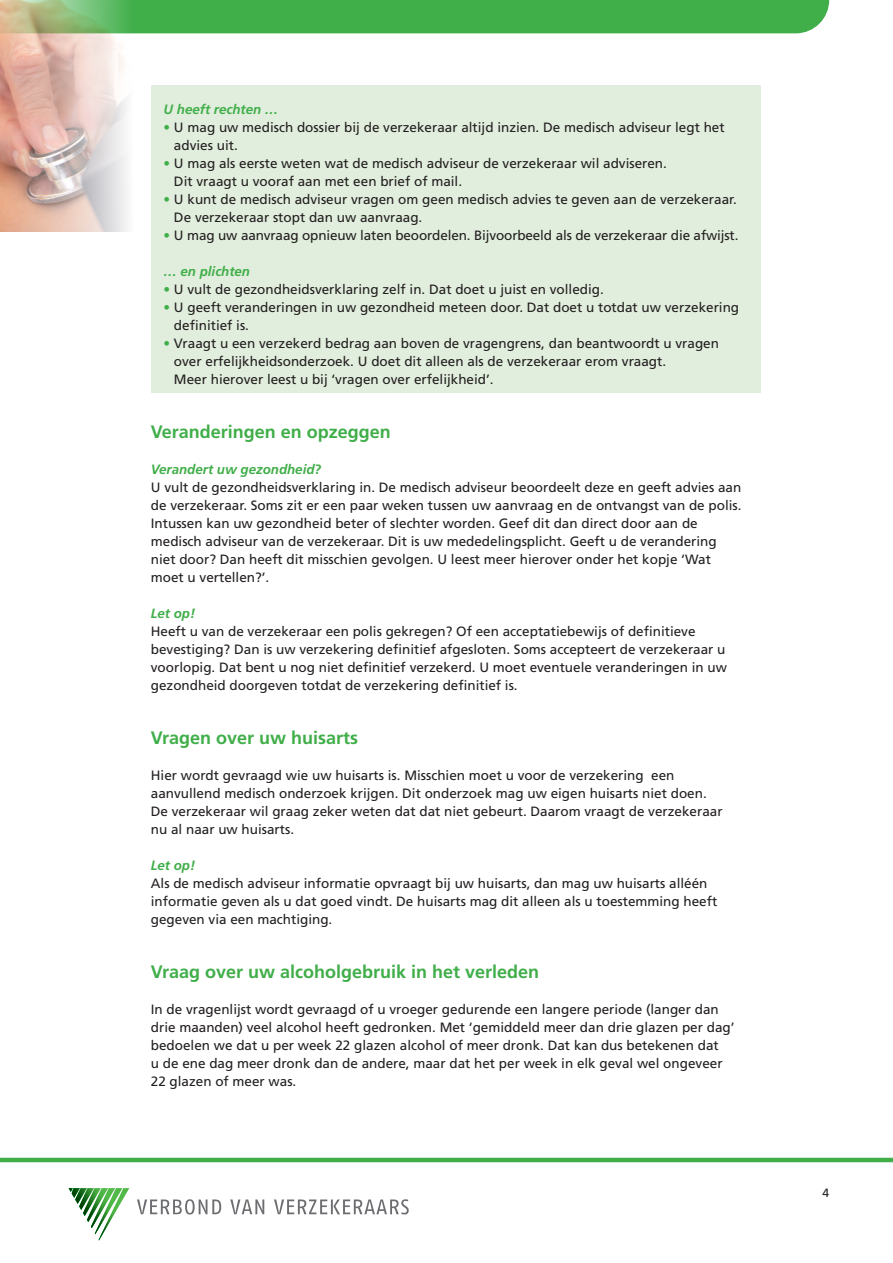
<style>
.page{position:relative;width:893px;height:1263px;background:#fff}
.page>*{position:absolute;margin:0;border:0;box-sizing:border-box;transform-origin:0 0}
.Hoofdtussenkop{font:700 18px "Frutiger";color:#40ae49}
.Platte_tekst_VVV{font:13.5px/18px "Frutiger";color:#231f20}
.vert_cursief{font:italic 700 13.5px "Frutiger";color:#40ae49}
.Platte_tekst_VVV-2{font:12px "Frutiger";color:#231f20}
.s1{color:#40ae49}
</style>
<div class="page">
<hr style="left:0;top:1158px;width:893px;height:4px;background:#40ae49">
<svg style="left:69px;top:1188px;width:60px;height:52px"></svg>
<svg style="left:137px;top:1199px;width:84px;height:15px"></svg>
<svg style="left:230px;top:1199px;width:34px;height:15px"></svg>
<svg style="left:274px;top:1199px;width:135px;height:15px"></svg>
<div style="left:151px;top:85px;width:609px;height:307px;background:#e1eedd"></div>
<div style="left:133px;top:0;width:696px;height:33px;background:#40ae49"></div>
<img style="left:0;top:0;width:133px;height:231px">
<p class="vert_cursief" style="left:164px;top:101px;width:116px">U heeft rechten …</p>
<p class="Platte_tekst_VVV" style="left:174px;top:118px;width:552px;text-indent:-10px"><span class="s1">•</span> U mag uw medisch dossier bij de verzekeraar altijd inzien. De medisch adviseur legt het advies uit.</p>
<p class="Platte_tekst_VVV" style="left:174px;top:154px;width:494px;text-indent:-10px"><span class="s1">•</span> U mag als eerste weten wat de medisch adviseur de verzekeraar wil adviseren.<br>Dit vraagt u vooraf aan met een brief of mail.</p>
<p class="Platte_tekst_VVV" style="left:174px;top:190px;width:564px;text-indent:-10px"><span class="s1">•</span> U kunt de medisch adviseur vragen om geen medisch advies te geven aan de verzekeraar.<br>De verzekeraar stopt dan uw aanvraag.</p>
<p class="Platte_tekst_VVV" style="left:164px;top:226px;width:576px"><span class="s1">•</span> U mag uw aanvraag opnieuw laten beoordelen. Bijvoorbeeld als de verzekeraar die afwijst.</p>
<p class="vert_cursief" style="left:164px;top:263px;width:88px">… en plichten</p>
<p class="Platte_tekst_VVV" style="left:164px;top:280px;width:442px"><span class="s1">•</span> U vult de gezondheidsverklaring zelf in. Dat doet u juist en volledig.</p>
<p class="Platte_tekst_VVV" style="left:174px;top:298px;width:567px;text-indent:-10px"><span class="s1">•</span> U geeft veranderingen in uw gezondheid meteen door. Dat doet u totdat uw verzekering definitief is.</p>
<p class="Platte_tekst_VVV" style="left:174px;top:334px;width:546px;text-indent:-10px"><span class="s1">•</span> Vraagt u een verzekerd bedrag aan boven de vragengrens, dan beantwoordt u vragen over erfelijkheidsonderzoek. U doet dit alleen als de verzekeraar erom vraagt.<br>Meer hierover leest u bij ‘vragen over erfelijkheid’.</p>
<p class="Hoofdtussenkop" style="left:151px;top:421px;width:242px">Veranderingen en opzeggen</p>
<p class="vert_cursief" style="left:151px;top:461px;width:172px">Verandert uw gezondheid?</p>
<p class="Platte_tekst_VVV" style="left:151px;top:478px;width:592px">U vult de gezondheidsverklaring in. De medisch adviseur beoordeelt deze en geeft advies aan de verzekeraar. Soms zit er een paar weken tussen uw aanvraag en de ontvangst van de polis.<br>Intussen kan uw gezondheid beter of slechter worden. Geef dit dan direct door aan de medisch adviseur van de verzekeraar. Dit is uw mededelingsplicht. Geeft u de verandering niet door? Dan heeft dit misschien gevolgen. U leest meer hierover onder het kopje ‘Wat moet u vertellen?’.</p>
<p class="vert_cursief" style="left:151px;top:605px;width:46px">Let op!</p>
<p class="Platte_tekst_VVV" style="left:151px;top:622px;width:578px">Heeft u van de verzekeraar een polis gekregen? Of een acceptatiebewijs of definitieve bevestiging? Dan is uw verzekering definitief afgesloten. Soms accepteert de verzekeraar u voorlopig. Dat bent u nog niet definitief verzekerd. U moet eventuele veranderingen in uw gezondheid doorgeven totdat de verzekering definitief is.</p>
<p class="Hoofdtussenkop" style="left:151px;top:727px;width:209px">Vragen over uw huisarts</p>
<p class="Platte_tekst_VVV" style="left:151px;top:766px;width:573px">Hier wordt gevraagd wie uw huisarts is. Misschien moet u voor de verzekering een aanvullend medisch onderzoek krijgen. Dit onderzoek mag uw eigen huisarts niet doen.<br>De verzekeraar wil graag zeker weten dat dat niet gebeurt. Daarom vraagt de verzekeraar nu al naar uw huisarts.</p>
<p class="vert_cursief" style="left:151px;top:857px;width:46px">Let op!</p>
<p class="Platte_tekst_VVV" style="left:151px;top:874px;width:568px">Als de medisch adviseur informatie opvraagt bij uw huisarts, dan mag uw huisarts alléén informatie geven als u dat goed vindt. De huisarts mag dit alleen als u toestemming heeft gegeven via een machtiging.</p>
<p class="Hoofdtussenkop" style="left:151px;top:961px;width:390px">Vraag over uw alcoholgebruik in het verleden</p>
<p class="Platte_tekst_VVV" style="left:151px;top:1000px;width:585px">In de vragenlijst wordt gevraagd of u vroeger gedurende een langere periode (langer dan drie maanden) veel alcohol heeft gedronken. Met ‘gemiddeld meer dan drie glazen per dag’ bedoelen we dat u per week 22 glazen alcohol of meer dronk. Dat kan dus betekenen dat<br>u de ene dag meer dronk dan de andere, maar dat het per week in elk geval wel ongeveer 22 glazen of meer was.</p>
<p class="Platte_tekst_VVV-2" style="left:822px;top:1186px;width:8px">4</p>
</div>
